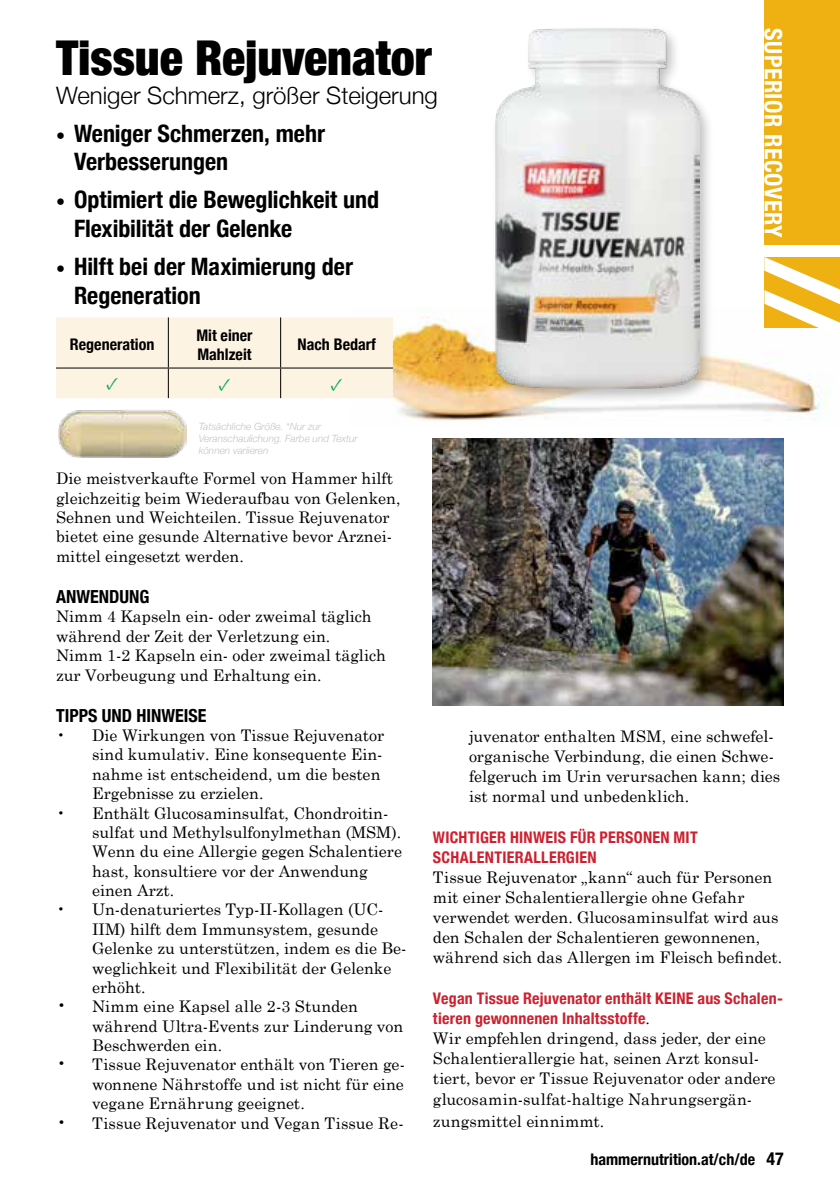
<style>
.page{position:relative;width:840px;height:1191px;background:#fff}
.page>*{position:absolute;margin:0;border:0;box-sizing:border-box;transform-origin:0 0}
.t1{font:900 condensed 48px "Helvetica Neue";color:#000}
.t2{font:700 condensed 24px/28.8px "Helvetica Neue";color:#000}
.t3{font:300 24px "Helvetica Neue";color:#000}
.t4{font:700 condensed 24px "Helvetica Neue";letter-spacing:.02em;color:#fff}
.t5{font:700 condensed 18px "Helvetica Neue";color:#000}
.t6{font:18px "Minion Pro";color:#00a651}
.t7{font:16px/19.4px "Century Schoolbook";color:#000}
.t8{font:700 condensed 16px/20.2px "Helvetica Neue";letter-spacing:.015em;color:#ce202f}
.t9{font:700 condensed 16px/19.2px "Helvetica Neue";color:#000}
.t10{font:italic 300 10px/12px "Helvetica Neue";color:#c7c3c0}
.s1{font-size:18px}
.s2{font-family:"Century Schoolbook";font-weight:400;font-stretch:normal;color:#000}
</style>
<div class="page">
<img style="left:392px;top:317px;width:435px;height:104px">
<div style="left:491px;top:25px;width:223px;height:380px;background:#000;opacity:.25"></div>
<img style="left:495px;top:28px;width:204px;height:360px">
<div style="left:56px;top:317px;width:336px;height:81px;background:#fdf3e2"></div>
<hr style="left:56px;top:367px;width:112px;height:1px;background:#000">
<hr style="left:168px;top:367px;width:112px;height:1px;background:#000">
<hr style="left:280px;top:367px;width:112px;height:1px;background:#000">
<hr style="left:280px;top:317px;width:1px;height:50px;background:#000">
<hr style="left:280px;top:368px;width:1px;height:30px;background:#000">
<hr style="left:168px;top:317px;width:1px;height:50px;background:#000">
<hr style="left:168px;top:368px;width:1px;height:30px;background:#000">
<img style="left:59px;top:409px;width:127px;height:49px">
<img style="left:432px;top:439px;width:350px;height:266px">
<div style="left:764px;top:0;width:75px;height:244px;background:#eeb111"></div>
<svg style="left:763px;top:257px;width:76px;height:85px"></svg>
<h1 class="t1" style="left:56px;top:18px;width:377px">Tissue Rejuvenator</h1>
<h2 class="t3" style="left:56px;top:76px;width:383px">Weniger Schmerz, größer Steigerung</h2>
<h2 class="t2" style="left:74px;top:117px;width:252px;text-indent:-18px"><span class="s1">•</span> Weniger Schmerzen, mehr<br>Verbesserungen</h2>
<h2 class="t2" style="left:74px;top:184px;width:306px;text-indent:-18px"><span class="s1">•</span> Optimiert die Beweglichkeit und<br>Flexibilität der Gelenke</h2>
<h2 class="t2" style="left:74px;top:250px;width:280px;text-indent:-18px"><span class="s1">•</span> Hilft bei der Maximierung der<br>Regeneration</h2>
<p class="t9" style="left:70px;top:333px;width:86px">Regeneration</p>
<p class="t9" style="left:196px;top:324px;width:58px">Mit einer<br>Mahlzeit</p>
<p class="t9" style="left:297px;top:334px;width:80px">Nach Bedarf</p>
<p class="t6" style="left:106px;top:371px;width:14px">✓</p>
<p class="t6" style="left:218px;top:372px;width:14px">✓</p>
<p class="t6" style="left:330px;top:372px;width:14px">✓</p>
<p class="t10" style="left:199px;top:420px;width:160px">Tatsächliche Größe. *Nur zur<br>Veranschaulichung. Farbe und Textur können variieren</p>
<h2 class="t4" style="left:792px;top:28px;width:211px;rotate:90deg">SUPERIOR RECOVERY</h2>
<p class="t7" style="left:56px;top:467px;width:346px">Die meistverkaufte Formel von Hammer hilft gleichzeitig beim Wiederaufbau von Gelenken, Sehnen und Weichteilen. Tissue Rejuvenator bietet eine gesunde Alternative bevor Arznei&shy;mittel eingesetzt werden.</p>
<p class="t5" style="left:56px;top:581px;width:95px">ANWENDUNG</p>
<p class="t7" style="left:56px;top:605px;width:331px">Nimm 4 Kapseln ein- oder zweimal täglich während der Zeit der Verletzung ein.<br>Nimm 1-2 Kapseln ein- oder zweimal täglich zur Vorbeugung und Erhaltung ein.</p>
<p class="t5" style="left:56px;top:700px;width:152px">TIPPS UND HINWEISE</p>
<p class="t7" style="left:92px;top:724px;width:293px;text-indent:-36px">• Die Wirkungen von Tissue Rejuvenator sind kumulativ. Eine konsequente Ein&shy;nahme ist entscheidend, um die besten Ergebnisse zu erzielen.</p>
<p class="t7" style="left:92px;top:801px;width:311px;text-indent:-36px">• Enthält Glucosaminsulfat, Chondroitin&shy;sulfat und Methylsulfonylmethan (MSM).<br>Wenn du eine Allergie gegen Schalentiere hast, konsultiere vor der Anwendung einen Arzt.</p>
<p class="t7" style="left:92px;top:898px;width:316px;text-indent:-36px">• Un-denaturiertes Typ-II-Kollagen (UC-IIM) hilft dem Immunsystem, gesunde Gelenke zu unterstützen, indem es die Be&shy;weglichkeit und Flexibilität der Gelenke erhöht.</p>
<p class="t7" style="left:92px;top:995px;width:312px;text-indent:-36px"><span class="s1">•</span> Nimm eine Kapsel alle 2-3 Stunden während Ultra-Events zur Linderung von<br>Beschwerden ein.</p>
<p class="t7" style="left:92px;top:1053px;width:314px;text-align:justify;text-indent:-36px"><span class="s1">•</span> Tissue Rejuvenator enthält von Tieren ge&shy;wonnene Nährstoffe und ist nicht für eine vegane Ernährung geeignet.</p>
<p class="t7" style="left:56px;top:1111px;width:349px"><span class="s1">•</span> Tissue Rejuvenator und Vegan Tissue Re-</p>
<p class="t7" style="left:468px;top:724px;width:313px;line-height:20.2px">juvenator enthalten MSM, eine schwefel&shy;organische Verbindung, die einen Schwe&shy;felgeruch im Urin verursachen kann; dies ist normal und unbedenklich.</p>
<p class="t8" style="left:432px;top:825px;width:266px">WICHTIGER HINWEIS FÜR PERSONEN MIT<br>SCHALENTIERALLERGIEN</p>
<p class="t7" style="left:432px;top:865px;width:350px;line-height:20.2px">Tissue Rejuvenator „kann“ auch für Personen mit einer Schalentierallergie ohne Gefahr verwendet werden. Glucosaminsulfat wird aus den Schalen der Schalentieren gewonnenen, während sich das Allergen im Fleisch befindet.</p>
<p class="t8" style="left:432px;top:986px;width:351px">Vegan Tissue Rejuvenator enthält KEINE aus Schalen&shy;tieren gewonnenen Inhaltsstoffe<span class="s2">.</span></p>
<p class="t7" style="left:432px;top:1026px;width:344px;line-height:20.2px">Wir empfehlen dringend, dass jeder, der eine Schalentierallergie hat, seinen Arzt konsul&shy;tiert, bevor er Tissue Rejuvenator oder andere glucosamin-sulfat-haltige Nahrungsergän-</p>
<p class="t7" style="left:432px;top:1110px;width:173px">zungsmittel einnimmt.</p>
<p class="t9" style="left:590px;top:1148px;width:195px">hammernutrition.at/ch/de <span class="s1">47</span></p>
</div>
